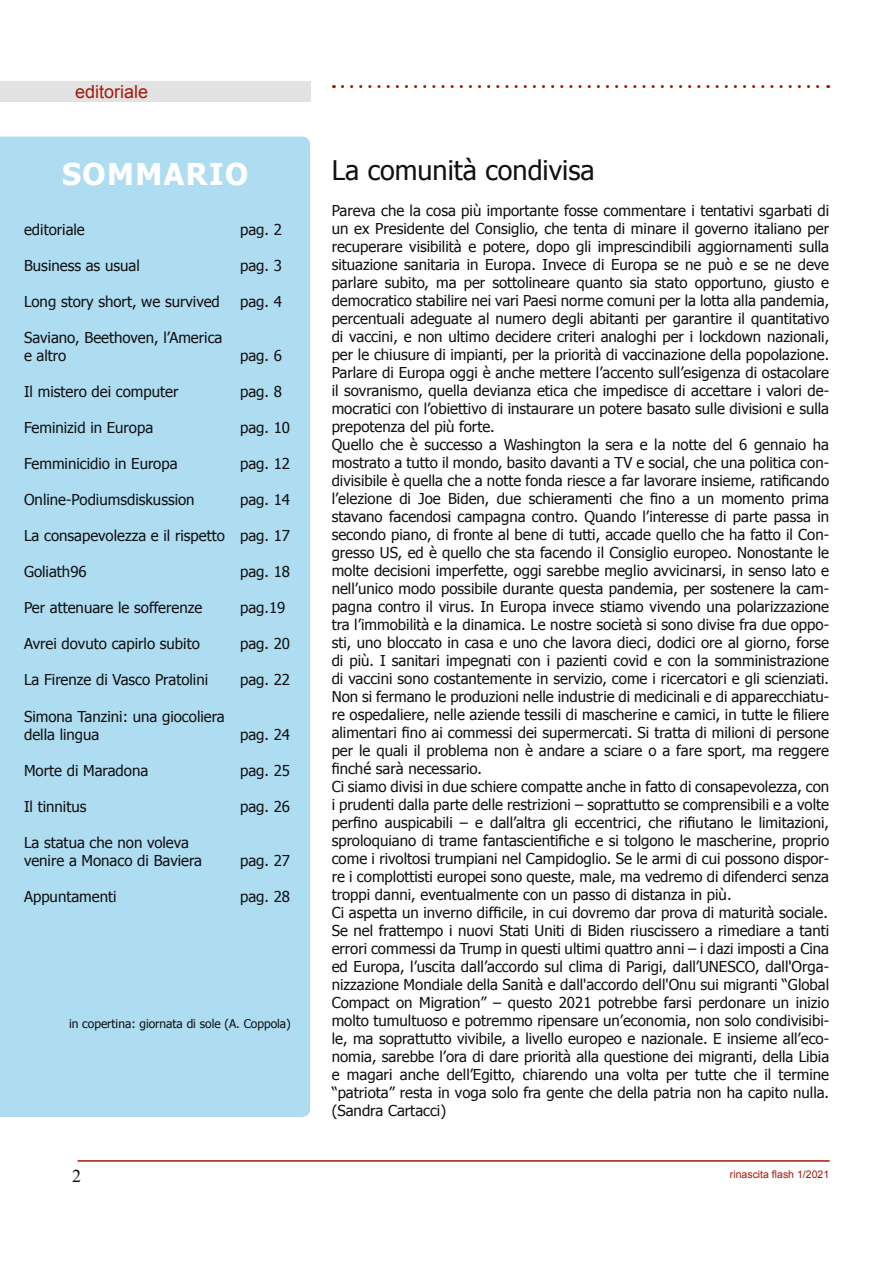
<style>
.page{position:relative;width:893px;height:1263px;background:#fff}
.page>*{position:absolute;margin:0;border:0;box-sizing:border-box;transform-origin:0 0}
.t1{font:700 30px "Tahoma";letter-spacing:.05em;color:#fff}
.t2{font:27px "Tahoma";color:#111}
.t3{font:18px "Arial";color:#a3190a}
.t4{font:18px "Times New Roman";color:#111}
.t5{font:15px/18px "Tahoma";color:#111}
.t6{font:12px "Tahoma";color:#111}
.t7{font:10.5px "Arial";color:#a3190a}
</style>
<div class="page">
<div style="left:0;top:81px;width:310px;height:21px;background:#e2e2e3"></div>
<svg style="left:342px;top:85px;width:487px;height:3px"></svg>
<hr style="left:78px;top:1160px;width:752px;height:2px;background:#a3190a">
<div style="left:0;top:136px;width:310px;height:981px;background:#aedcf1"></div>
<p class="t3" style="left:75px;top:80px;width:75px">editoriale</p>
<h1 class="t1" style="left:62px;top:153px;width:188px">SOMMARIO</h1>
<p class="t5" style="left:24px;top:220px;width:62px">editoriale</p>
<p class="t5" style="left:240px;top:220px;width:43px">pag. 2</p>
<p class="t5" style="left:24px;top:256px;width:117px">Business as usual</p>
<p class="t5" style="left:240px;top:256px;width:43px">pag. 3</p>
<p class="t5" style="left:24px;top:292px;width:197px">Long story short, we survived</p>
<p class="t5" style="left:240px;top:292px;width:43px">pag. 4</p>
<p class="t5" style="left:24px;top:328px;width:200px">Saviano, Beethoven, l’America e altro</p>
<p class="t5" style="left:240px;top:346px;width:43px">pag. 6</p>
<p class="t5" style="left:24px;top:382px;width:156px">Il mistero dei computer</p>
<p class="t5" style="left:240px;top:382px;width:43px">pag. 8</p>
<p class="t5" style="left:24px;top:418px;width:131px">Feminizid in Europa</p>
<p class="t5" style="left:240px;top:418px;width:52px">pag. 10</p>
<p class="t5" style="left:24px;top:454px;width:155px">Femminicidio in Europa</p>
<p class="t5" style="left:240px;top:454px;width:52px">pag. 12</p>
<p class="t5" style="left:24px;top:490px;width:172px">Online-Podiumsdiskussion</p>
<p class="t5" style="left:240px;top:490px;width:52px">pag. 14</p>
<p class="t5" style="left:24px;top:526px;width:268px">La consapevolezza e il rispetto pag. 17</p>
<p class="t5" style="left:24px;top:562px;width:64px">Goliath96</p>
<p class="t5" style="left:240px;top:562px;width:52px">pag. 18</p>
<p class="t5" style="left:24px;top:598px;width:180px">Per attenuare le sofferenze</p>
<p class="t5" style="left:240px;top:598px;width:47px">pag.19</p>
<p class="t5" style="left:24px;top:634px;width:177px">Avrei dovuto capirlo subito</p>
<p class="t5" style="left:240px;top:634px;width:52px">pag. 20</p>
<p class="t5" style="left:24px;top:670px;width:186px">La Firenze di Vasco Pratolini</p>
<p class="t5" style="left:240px;top:670px;width:52px">pag. 22</p>
<p class="t5" style="left:24px;top:706px;width:202px">Simona Tanzini: una giocoliera della lingua</p>
<p class="t5" style="left:240px;top:724px;width:52px">pag. 24</p>
<p class="t5" style="left:24px;top:760px;width:126px">Morte di Maradona</p>
<p class="t5" style="left:240px;top:760px;width:52px">pag. 25</p>
<p class="t5" style="left:24px;top:796px;width:64px">Il tinnitus</p>
<p class="t5" style="left:240px;top:796px;width:52px">pag. 26</p>
<p class="t5" style="left:24px;top:832px;width:180px">La statua che non voleva venire a Monaco di Baviera</p>
<p class="t5" style="left:240px;top:850px;width:52px">pag. 27</p>
<p class="t5" style="left:24px;top:886px;width:94px">Appuntamenti</p>
<p class="t5" style="left:240px;top:886px;width:52px">pag. 28</p>
<p class="t6" style="left:69px;top:1015px;width:223px">in copertina: giornata di sole (A. Coppola)</p>
<p class="t4" style="left:72px;top:1164px;width:10px">2</p>
<h2 class="t2" style="left:332px;top:152px;width:264px">La comunità condivisa</h2>
<p class="t5" style="left:332px;top:201px;width:499px">Pareva che la cosa più importante fosse commentare i tentativi sgarbati di un ex Presidente del Consiglio, che tenta di minare il governo italiano per recuperare visibilità e potere, dopo gli imprescindibili aggiornamenti sulla situazione sanitaria in Europa. Invece di Europa se ne può e se ne deve parlare subito, ma per sottolineare quanto sia stato opportuno, giusto e democratico stabilire nei vari Paesi norme comuni per la lotta alla pandemia, percentuali adeguate al numero degli abitanti per garantire il quantitativo di vaccini, e non ultimo decidere criteri analoghi per i lockdown nazionali, per le chiusure di impianti, per la priorità di vaccinazione della popolazione.<br>Parlare di Europa oggi è anche mettere l’accento sull’esigenza di ostacolare il sovranismo, quella devianza etica che impedisce di accettare i valori de&shy;mocratici con l’obiettivo di instaurare un potere basato sulle divisioni e sulla prepotenza del più forte.<br>Quello che è successo a Washington la sera e la notte del 6 gennaio ha mostrato a tutto il mondo, basito davanti a TV e social, che una politica con&shy;divisibile è quella che a notte fonda riesce a far lavorare insieme, ratificando l’elezione di Joe Biden, due schieramenti che fino a un momento prima stavano facendosi campagna contro. Quando l’interesse di parte passa in secondo piano, di fronte al bene di tutti, accade quello che ha fatto il Con&shy;gresso US, ed è quello che sta facendo il Consiglio europeo. Nonostante le molte decisioni imperfette, oggi sarebbe meglio avvicinarsi, in senso lato e nell’unico modo possibile durante questa pandemia, per sostenere la cam&shy;pagna contro il virus. In Europa invece stiamo vivendo una polarizzazione tra l’immobilità e la dinamica. Le nostre società si sono divise fra due oppo&shy;sti, uno bloccato in casa e uno che lavora dieci, dodici ore al giorno, forse di più. I sanitari impegnati con i pazienti covid e con la somministrazione di vaccini sono costantemente in servizio, come i ricercatori e gli scienziati.<br>Non si fermano le produzioni nelle industrie di medicinali e di apparecchiatu&shy;re ospedaliere, nelle aziende tessili di mascherine e camici, in tutte le filiere alimentari fino ai commessi dei supermercati. Si tratta di milioni di persone per le quali il problema non è andare a sciare o a fare sport, ma reggere finché sarà necessario.<br>Ci siamo divisi in due schiere compatte anche in fatto di consapevolezza, con i prudenti dalla parte delle restrizioni – soprattutto se comprensibili e a volte perfino auspicabili – e dall’altra gli eccentrici, che rifiutano le limitazioni, sproloquiano di trame fantascientifiche e si tolgono le mascherine, proprio come i rivoltosi trumpiani nel Campidoglio. Se le armi di cui possono dispor&shy;re i complottisti europei sono queste, male, ma vedremo di difenderci senza troppi danni, eventualmente con un passo di distanza in più.<br>Ci aspetta un inverno difficile, in cui dovremo dar prova di maturità sociale.<br>Se nel frattempo i nuovi Stati Uniti di Biden riuscissero a rimediare a tanti errori commessi da Trump in questi ultimi quattro anni – i dazi imposti a Cina ed Europa, l’uscita dall’accordo sul clima di Parigi, dall’UNESCO, dall'Orga&shy;nizzazione Mondiale della Sanità e dall'accordo dell'Onu sui migranti “Global Compact on Migration” – questo 2021 potrebbe farsi perdonare un inizio molto tumultuoso e potremmo ripensare un’economia, non solo condivisibi&shy;le, ma soprattutto vivibile, a livello europeo e nazionale. E insieme all’eco&shy;nomia, sarebbe l’ora di dare priorità alla questione dei migranti, della Libia e magari anche dell’Egitto, chiarendo una volta per tutte che il termine “patriota” resta in voga solo fra gente che della patria non ha capito nulla. (Sandra Cartacci)</p>
<p class="t7" style="left:730px;top:1167px;width:101px">rinascita flash 1/2021</p>
</div>
